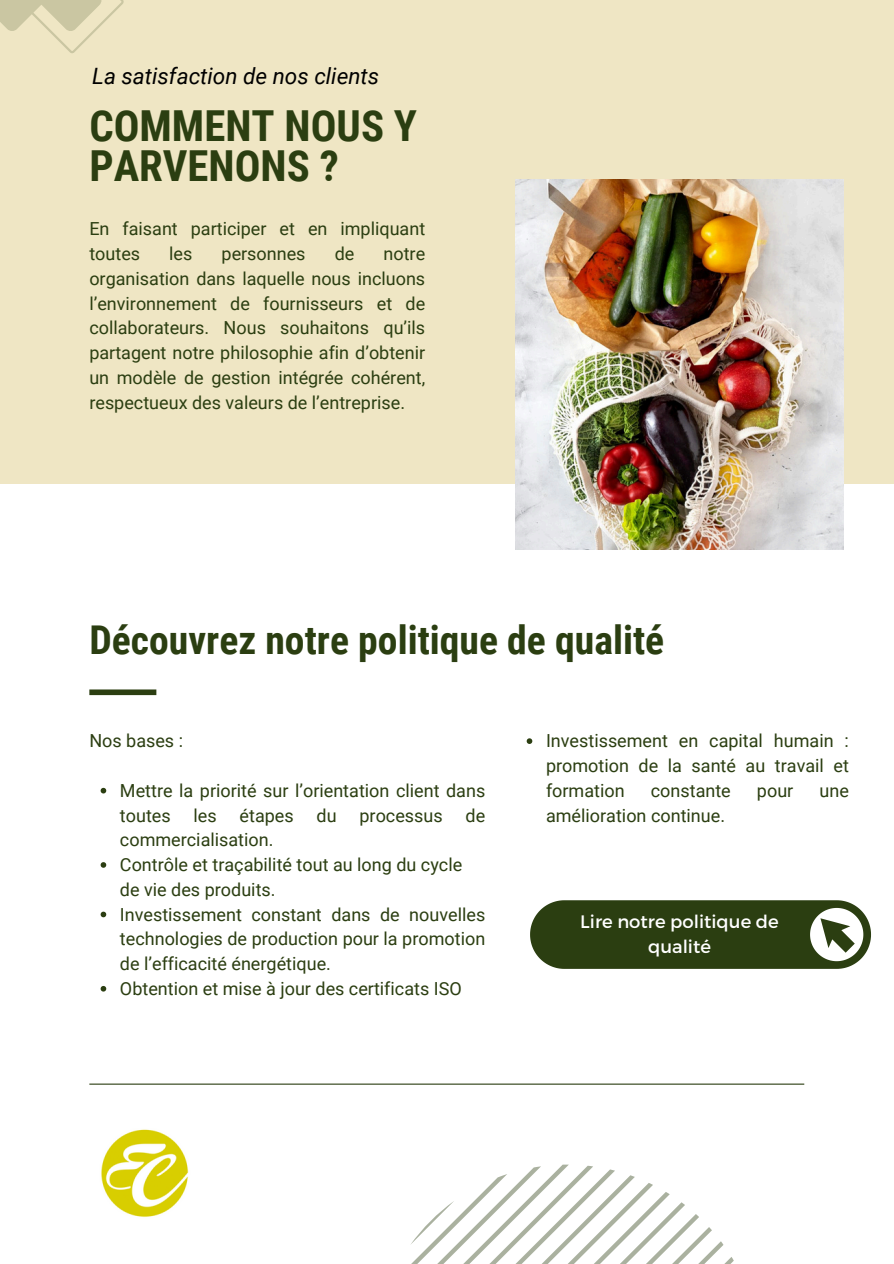
<style>
.page{position:relative;width:894px;height:1264px;background:#fff}
.page>*{position:absolute;margin:0;border:0;box-sizing:border-box;transform-origin:0 0}
.t1{font:700 42.75px/39.3px "Roboto Condensed";color:#2b3e11}
.t2{font:700 39.6px "Roboto Condensed";color:#2b3e11}
.t3{font:italic 22.5px "Roboto";color:#000}
.t4{font:18px/24.8px "Roboto";color:#2b3e11}
.t5{font:18px/24.8px "Montserrat";color:#fff;text-align:center}
</style>
<div class="page">
<div style="left:0;top:0;width:893px;height:483px;background:#efe6c4"></div>
<hr style="left:89px;top:1083px;width:715px;height:1px;background:#2b3e11">
<div style="left:89px;top:689px;width:67px;height:6px;background:#2b3e11"></div>
<svg style="left:0;top:0;width:123px;height:53px"></svg>
<svg style="left:411px;top:1164px;width:323px;height:99px"></svg>
<svg style="left:530px;top:900px;width:340px;height:68px;background:#43542c"></svg>
<img style="left:101px;top:1129px;width:88px;height:88px">
<img style="left:515px;top:180px;width:328px;height:370px">
<svg style="left:101px;top:787px;width:5px;height:6px"></svg>
<svg style="left:101px;top:862px;width:5px;height:5px"></svg>
<svg style="left:101px;top:911px;width:5px;height:6px"></svg>
<svg style="left:101px;top:986px;width:5px;height:5px"></svg>
<svg style="left:526px;top:738px;width:6px;height:6px"></svg>
<p class="t3" style="left:92px;top:60px;width:288px">La satisfaction de nos clients</p>
<h1 class="t1" style="left:89px;top:105px;width:329px">COMMENT NOUS Y<br>PARVENONS ?</h1>
<p class="t4" style="left:89px;top:216px;width:337px">En faisant participer et en impliquant toutes</p>
<p class="t4" style="left:169px;top:240px;width:25px">les</p>
<p class="t4" style="left:221px;top:240px;width:85px">personnes</p>
<p class="t4" style="left:334px;top:240px;width:21px">de</p>
<p class="t4" style="left:89px;top:240px;width:337px;text-align:justify;text-indent:294px">notre organisation dans laquelle nous incluons l’environnement de fournisseurs et de collaborateurs. Nous souhaitons qu’ils partagent notre philosophie afin d’obtenir un modèle de gestion intégrée cohérent, respectueux des valeurs de l’entreprise.</p>
<h2 class="t2" style="left:89px;top:612px;width:576px">Découvrez notre politique de qualité</h2>
<p class="t4" style="left:89px;top:728px;width:95px">Nos bases :</p>
<p class="t4" style="left:120px;top:777px;width:367px">Mettre la priorité sur l’orientation client dans toutes</p>
<p class="t4" style="left:193px;top:802px;width:25px">les</p>
<p class="t4" style="left:239px;top:802px;width:56px">étapes</p>
<p class="t4" style="left:316px;top:802px;width:22px">du</p>
<p class="t4" style="left:359px;top:802px;width:85px">processus</p>
<p class="t4" style="left:465px;top:802px;width:21px">de</p>
<p class="t4" style="left:120px;top:827px;width:367px">commercialisation.<br>Contrôle et traçabilité tout au long du cycle de vie des produits.<br>Investissement constant dans de nouvelles technologies de production pour la promotion de l’efficacité énergétique.<br>Obtention et mise à jour des certificats ISO</p>
<p class="t4" style="left:546px;top:728px;width:304px;text-align:justify">Investissement en capital humain : promotion de la santé au travail et formation</p>
<p class="t4" style="left:650px;top:777px;width:81px">constante</p>
<p class="t4" style="left:756px;top:777px;width:38px">pour</p>
<p class="t4" style="left:819px;top:777px;width:31px">une</p>
<p class="t4" style="left:546px;top:802px;width:180px">amélioration continue.</p>
<p class="t5" style="left:580px;top:909px;width:200px">Lire notre politique de qualité</p>
</div>
